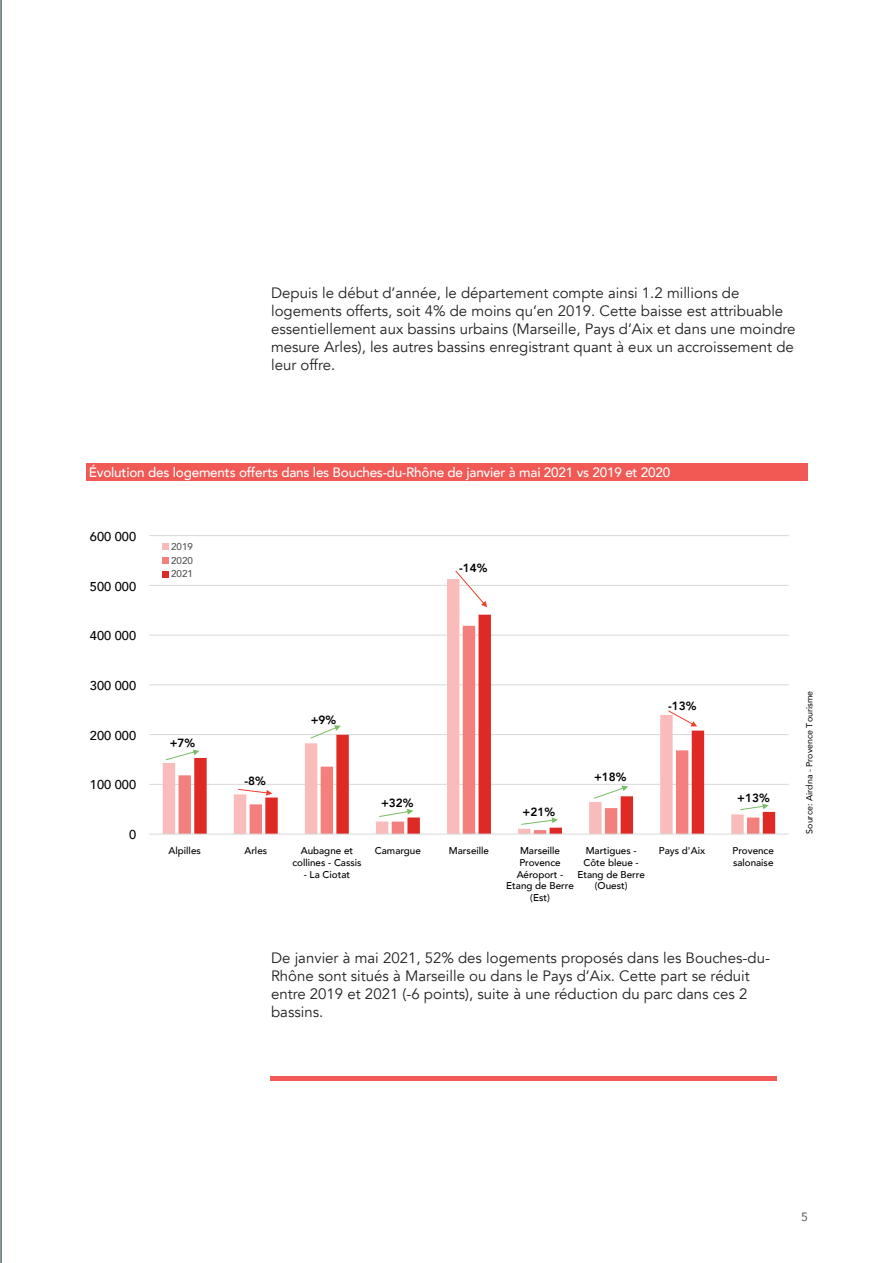
<style>
.page{position:relative;width:893px;height:1263px;background:#fff}
.page>*{position:absolute;margin:0;border:0;box-sizing:border-box;transform-origin:0 0}
.t1{font:15px/18px "Avenir";color:#231f20}
.t2{font:500 13.5px "Avenir";letter-spacing:-.015em;color:#fff}
.t3{font:500 12.75px "Avenir";color:#000001}
.t4{font:12px "Avenir";color:#57585a}
.t5{font:800 11.85px "Avenir";color:#000001}
.t6{font:500 9.9px/11.9px "Avenir";color:#000001;text-align:center}
.t7{font:500 9.9px/13.8px "Avenir";color:#515455;text-align:justify}
.t8{font:8.85px "Avenir";color:#000001}
</style>
<div class="page">
<hr style="left:1px;top:0;width:1px;height:1263px;background:#051925">
<div style="left:86px;top:464px;width:722px;height:17px;background:#f05954"></div>
<hr style="left:149px;top:784px;width:640px;height:1px;background:#d7d9d8">
<hr style="left:149px;top:734px;width:640px;height:1px;background:#d7d9d8">
<hr style="left:149px;top:684px;width:640px;height:1px;background:#d7d9d8">
<hr style="left:149px;top:635px;width:640px;height:1px;background:#d7d9d8">
<hr style="left:149px;top:585px;width:640px;height:1px;background:#d7d9d8">
<hr style="left:149px;top:535px;width:640px;height:1px;background:#d7d9d8">
<svg style="left:163px;top:579px;width:328px;height:254px"></svg>
<svg style="left:179px;top:626px;width:15px;height:207px"></svg>
<svg style="left:194px;top:615px;width:581px;height:218px"></svg>
<hr style="left:149px;top:833px;width:640px;height:1px;background:#d7d9d8">
<svg style="left:162px;top:544px;width:6px;height:6px"></svg>
<svg style="left:162px;top:557px;width:6px;height:6px"></svg>
<svg style="left:162px;top:571px;width:6px;height:6px"></svg>
<svg style="left:454px;top:570px;width:33px;height:37px"></svg>
<svg style="left:667px;top:709px;width:30px;height:18px"></svg>
<svg style="left:165px;top:749px;width:34px;height:12px"></svg>
<svg style="left:309px;top:725px;width:32px;height:14px"></svg>
<svg style="left:593px;top:785px;width:35px;height:14px"></svg>
<svg style="left:237px;top:788px;width:35px;height:8px"></svg>
<svg style="left:520px;top:817px;width:38px;height:8px"></svg>
<svg style="left:739px;top:803px;width:30px;height:8px"></svg>
<svg style="left:378px;top:809px;width:35px;height:9px"></svg>
<hr style="left:270px;top:1076px;width:506px;height:4px;background:#f05954">
<p class="t1" style="left:271px;top:284px;width:526px">Depuis le début d’année, le département compte ainsi 1.2 millions de logements offerts, soit 4% de moins qu’en 2019. Cette baisse est attribuable essentiellement aux bassins urbains (Marseille, Pays d’Aix et dans une moindre mesure Arles), les autres bassins enregistrant quant à eux un accroissement de leur offre.</p>
<p class="t2" style="left:89px;top:461px;width:583px">Évolution des logements offerts dans les Bouches-du-Rhône de janvier à mai 2021 vs 2019 et 2020</p>
<p class="t3" style="left:90px;top:525px;width:48px">600 000</p>
<p class="t3" style="left:90px;top:575px;width:48px">500 000</p>
<p class="t3" style="left:90px;top:625px;width:48px">400 000</p>
<p class="t3" style="left:90px;top:674px;width:48px">300 000</p>
<p class="t3" style="left:90px;top:724px;width:48px">200 000</p>
<p class="t3" style="left:90px;top:774px;width:48px">100 000</p>
<p class="t3" style="left:129px;top:824px;width:9px">0</p>
<p class="t7" style="left:171px;top:539px;width:23px">2019<br>2020<br>2021</p>
<p class="t5" style="left:459px;top:559px;width:30px">-14%</p>
<p class="t5" style="left:170px;top:734px;width:27px">+7%</p>
<p class="t5" style="left:245px;top:771px;width:23px">-8%</p>
<p class="t5" style="left:311px;top:711px;width:27px">+9%</p>
<p class="t6" style="left:169px;top:844px;width:34px">Alpilles</p>
<p class="t6" style="left:244px;top:844px;width:24px">Arles</p>
<p class="t6" style="left:292px;top:844px;width:71px">Aubagne et collines - Cassis</p>
<p class="t6" style="left:304px;top:868px;width:48px">- La Ciotat</p>
<p class="t5" style="left:381px;top:793px;width:34px">+32%</p>
<p class="t5" style="left:523px;top:802px;width:34px">+21%</p>
<p class="t5" style="left:594px;top:768px;width:34px">+18%</p>
<p class="t5" style="left:668px;top:697px;width:30px">-13%</p>
<p class="t8" style="left:802px;top:834px;width:144px;rotate:-90deg">Source: Airdna - Provence Tourisme</p>
<p class="t5" style="left:737px;top:788px;width:34px">+13%</p>
<p class="t6" style="left:375px;top:844px;width:47px">Camargue</p>
<p class="t6" style="left:449px;top:844px;width:42px">Marseille</p>
<p class="t6" style="left:506px;top:844px;width:69px">Marseille<br>Provence<br>Aéroport -<br>Etang de Berre (Est)</p>
<p class="t6" style="left:577px;top:844px;width:69px">Martigues -<br>Côte bleue -<br>Etang de Berre (Ouest)</p>
<p class="t6" style="left:659px;top:844px;width:48px">Pays d'Aix</p>
<p class="t6" style="left:733px;top:844px;width:43px;text-align:left">Provence salonaise</p>
<p class="t1" style="left:271px;top:949px;width:501px">De janvier à mai 2021, 52% des logements proposés dans les Bouches-du-Rhône sont situés à Marseille ou dans le Pays d’Aix. Cette part se réduit entre 2019 et 2021 (-6 points), suite à une réduction du parc dans ces 2 bassins.</p>
<p class="t4" style="left:801px;top:1207px;width:8px">5</p>
</div>
